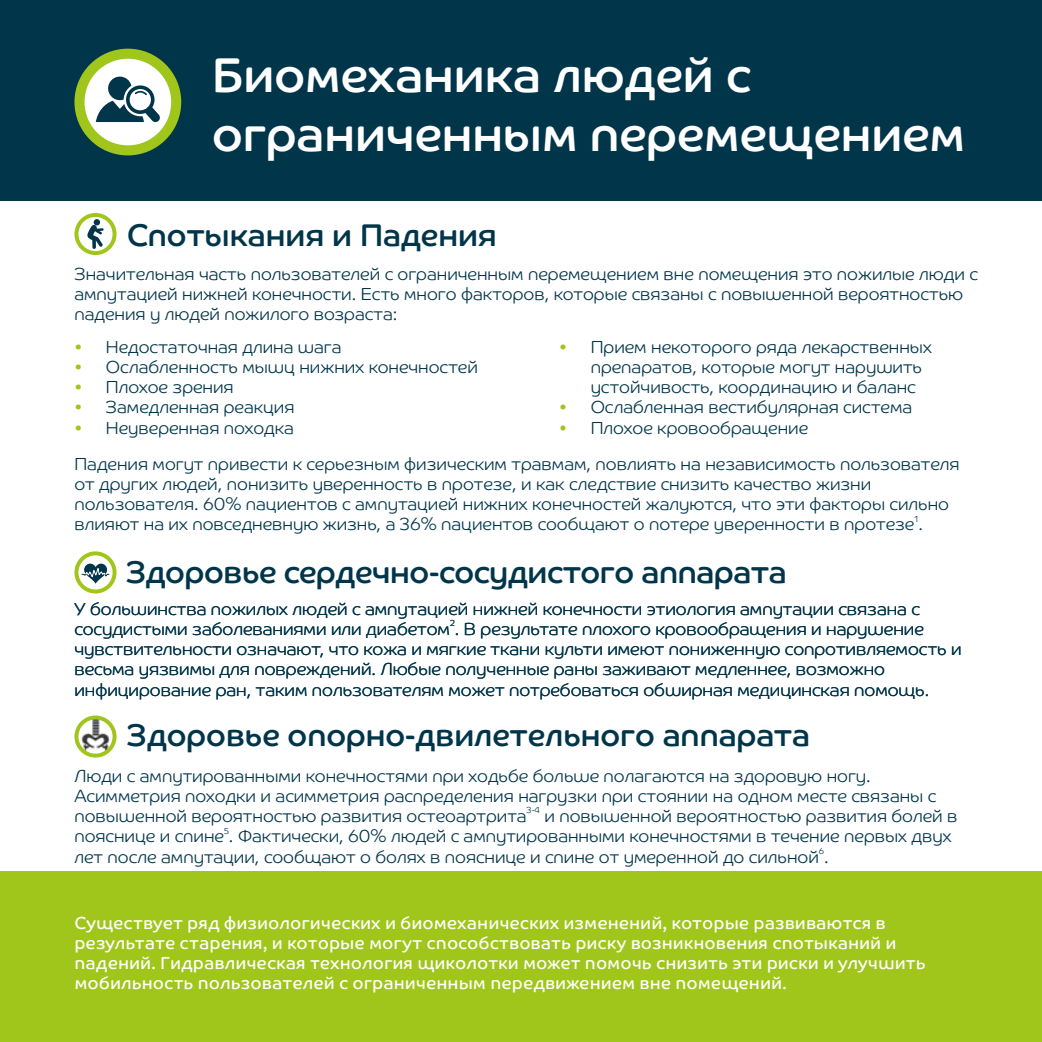
<style>
.page{position:relative;width:1042px;height:1042px;background:#fff}
.page>*{position:absolute;margin:0;border:0;box-sizing:border-box;transform-origin:0 0}
.t1{font:49px/59px "Co Headline Corp";color:#fff}
.t2{font:31.5px "Co Headline Corp";color:#00354a}
.t3{font:300 17.5px/20.3px "Co Headline Corp";color:#00354a}
.t4{font:17.5px/19.9px "Co Text Corp";color:#fff}
.t5{font:300 8.75px "Co Headline Corp";color:#00354a}
.s1{color:#a0c61c}
</style>
<div class="page">
<div style="left:0;top:871px;width:1041px;height:170px;background:#a0c61c"></div>
<div style="left:0;top:0;width:1041px;height:200px;background:#00354a"></div>
<img style="left:76px;top:717px;width:38px;height:38px;border-radius:19px">
<div style="left:74px;top:715px;width:42px;height:42px;border:4px solid #a0c61c;border-radius:50%"></div>
<svg style="left:76px;top:215px;width:38px;height:38px"></svg>
<div style="left:74px;top:213px;width:42px;height:42px;border:4px solid #a0c61c;border-radius:50%"></div>
<svg style="left:87px;top:219px;width:17px;height:30px"></svg>
<svg style="left:76px;top:553px;width:38px;height:38px"></svg>
<div style="left:74px;top:551px;width:42px;height:42px;border:4px solid #a0c61c;border-radius:50%"></div>
<svg style="left:80px;top:563px;width:31px;height:20px"></svg>
<svg style="left:79px;top:54px;width:97px;height:96px;background:#ebf3d2"></svg>
<div style="left:74px;top:49px;width:107px;height:106px;border:10px solid #a0c61c;border-radius:50%"></div>
<svg style="left:96px;top:77px;width:64px;height:45px"></svg>
<h1 class="t1" style="left:212px;top:50px;width:754px">Биомеханика людей с ограниченным перемещением</h1>
<h2 class="t2" style="left:127px;top:222px;width:371px">Спотыкания и Падения</h2>
<p class="t3" style="left:74px;top:265px;width:904px">Значительная часть пользователей с ограниченным перемещением вне помещения это пожилые люди с ампутацией нижней конечности. Есть много факторов, которые связаны с повышенной вероятностью падения у людей пожилого возраста:</p>
<p class="t3" style="left:74px;top:338px;width:268px"><span class="s1">•</span> Недостаточная длина шага</p>
<p class="t3" style="left:74px;top:358px;width:405px"><span class="s1">•</span> Ослабленность мышц нижних конечностей</p>
<p class="t3" style="left:74px;top:378px;width:161px"><span class="s1">•</span> Плохое зрения</p>
<p class="t3" style="left:74px;top:398px;width:221px"><span class="s1">•</span> Замедленная реакция</p>
<p class="t3" style="left:74px;top:418px;width:221px"><span class="s1">•</span> Неуверенная походка</p>
<p class="t3" style="left:590px;top:338px;width:342px;text-indent:-31px"><span class="s1">•</span> Прием некоторого ряда лекарственных препаратов, которые могут нарушить устойчивость, координацию и баланс</p>
<p class="t3" style="left:559px;top:398px;width:354px"><span class="s1">•</span> Ослабленная вестибулярная система</p>
<p class="t3" style="left:74px;top:411px;width:886px;line-height:35.9px;text-indent:484px"><span class="s1">•</span> Плохое кровообращение<br>Падения могут привести к серьезным физическим травмам, повлиять на независимость пользователя</p>
<p class="t3" style="left:74px;top:475px;width:875px">от других людей, понизить уверенность в протезе, и как следствие снизить качество жизни пользователя. 60% пациентов с ампутацией нижних конечностей жалуются, что эти факторы сильно</p>
<p class="t5" style="left:914px;top:515px;width:5px">1</p>
<p class="t3" style="left:74px;top:515px;width:849px">влияют на их повседневную жизнь, а 36% пациентов сообщают о потере уверенности в протезе .</p>
<h2 class="t2" style="left:126px;top:560px;width:662px">Здоровье сердечно-сосудистого аппарата</h2>
<p class="t3" style="left:74px;top:599px;width:846px">У большинства пожилых людей с ампутацией нижней конечности этиология ампутации связана с</p>
<p class="t5" style="left:450px;top:619px;width:6px">2</p>
<p class="t3" style="left:74px;top:620px;width:888px">сосудистыми заболеваниями или диабетом . В результате плохого кровообращения и нарушение чувствительности означают, что кожа и мягкие ткани культи имеют пониженную сопротивляемость и весьма уязвимы для повреждений. Любые полученные раны заживают медленнее, возможно инфицирование ран, таким пользователям может потребоваться обширная медицинская помощь.</p>
<h2 class="t2" style="left:127px;top:722px;width:684px">Здоровье опорно-двилетельного аппарата</h2>
<p class="t3" style="left:74px;top:766px;width:863px">Люди с ампутированными конечностями при ходьбе больше полагаются на здоровую ногу.<br>Асимметрия походки и асимметрия распределения нагрузки при стоянии на одном месте связаны с</p>
<p class="t5" style="left:526px;top:806px;width:15px">3-4</p>
<p class="t3" style="left:74px;top:807px;width:884px">повышенной вероятностью развития остеоартрита и повышенной вероятностью развития болей в</p>
<p class="t5" style="left:224px;top:827px;width:6px">5</p>
<p class="t3" style="left:74px;top:827px;width:878px">пояснице и спине . Фактически, 60% людей с ампутированными конечностями в течение первых двух</p>
<p class="t5" style="left:818px;top:847px;width:7px">6</p>
<p class="t3" style="left:74px;top:847px;width:755px">лет после ампутации, сообщают о болях в пояснице и спине от умеренной до сильной .</p>
<p class="t4" style="left:74px;top:914px;width:852px">Существует ряд физиологических и биомеханических изменений, которые развиваются в результате старения, и которые могут способствовать риску возникновения спотыканий и падений. Гидравлическая технология щиколотки может помочь снизить эти риски и улучшить мобильность пользователей с ограниченным передвижением вне помещений.</p>
</div>
